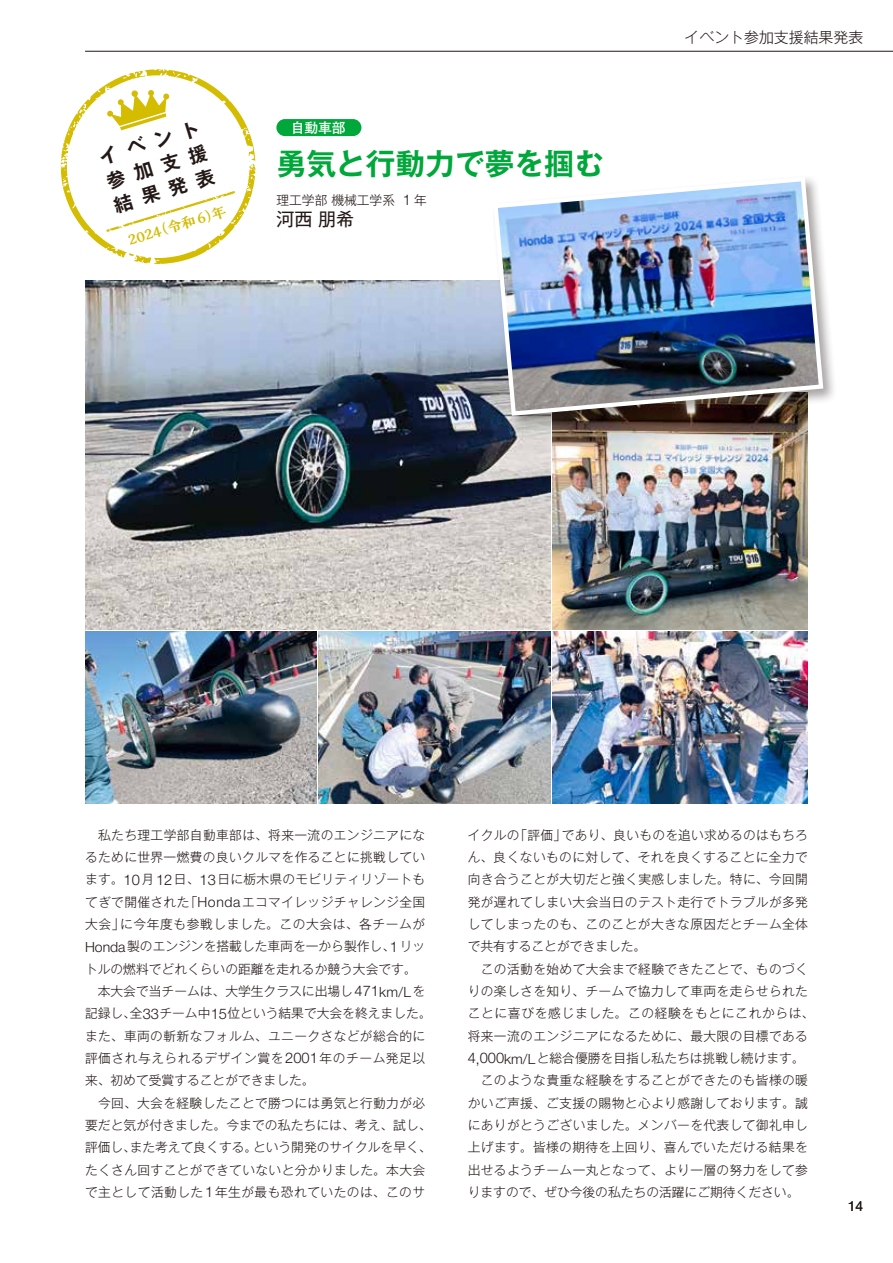
<style>
.page{position:relative;width:893px;height:1263px;background:#fff}
.page>*{position:absolute;margin:0;border:0;box-sizing:border-box;transform-origin:0 0}
.t1{font:700 29.7px "Gothic MB101 Pr 6 N De";color:#00a73b}
.t2{font:700 18.9px/25.2px "Gothic MB101 Pr 6 N De";color:#221815;text-align:justify}
.t3{font:18px "Gothic MB101 Pr 6 N";color:#221815}
.t4{font:300 14.85px "Gothic MB101 Pr 6 N";color:#221815}
.t5{font:800 14.25px "Kaimin So Std";color:#d4bc00}
.t6{font:700 13.8px "Futo Go B101 Pr 6 N";color:#fff}
.t7{font:13.8px "Helvetica Neue LT Std";color:#221815}
.t8{font:300 12.75px/22.4px "Gothic MB101 Pr 6 N";letter-spacing:.03em;color:#221815}
.t9{font:300 12.75px "Gothic MB101 Pr 6 N";color:#221815}
.s1{font-family:"Helvetica Neue LT Std";font-size:14.7px}
.s2{font-family:"Helvetica Neue LT Std";font-size:14.1px}
</style>
<div class="page">
<hr style="left:85px;top:51px;width:808px;height:1px;background:#221815">
<div style="left:276px;top:119px;width:85px;height:17px;background:#00a73b;border-radius:9px"></div>
<img style="left:85px;top:281px;width:466px;height:348px">
<img style="left:553px;top:430px;width:255px;height:199px">
<img style="left:85px;top:631px;width:232px;height:172px">
<img style="left:319px;top:631px;width:232px;height:172px">
<img style="left:553px;top:631px;width:255px;height:172px">
<svg style="left:60px;top:69px;width:196px;height:195px"></svg>
<div style="left:491px;top:174px;width:347px;height:256px;background:#221815;opacity:.4"></div>
<img style="left:491px;top:175px;width:335px;height:243px">
<h2 class="t2" style="left:96px;top:145px;width:106px;rotate:-17deg">イベント参加支援結果発表</h2>
<p class="t5" style="left:126px;top:231px;width:104px;rotate:-17deg">2024（令和 6）年</p>
<p class="t6" style="left:291px;top:117px;width:56px">自動車部</p>
<h1 class="t1" style="left:276px;top:139px;width:329px">勇気と行動力で夢を掴む</h1>
<p class="t9" style="left:276px;top:189px;width:152px">理工学部機械工学系 <span class="s1">1</span> 年</p>
<h3 class="t3" style="left:276px;top:205px;width:79px">河西朋希</h3>
<p class="t4" style="left:685px;top:25px;width:180px">イベント参加支援結果発表</p>
<p class="t8" style="left:85px;top:823px;width:348px">　私たち理工学部自動車部は、将来一流のエンジニアになるために世界一燃費の良いクルマを作ることに挑戦しています。<span class="s1">10</span>月<span class="s1">12</span>日、<span class="s1">13</span>日に栃木県のモビリティリゾートもてぎで開催された「<span class="s2">Honda</span>エコマイレッジチャレンジ全国大会」に今年度も参戦しました。この大会は、各チームが<br><span class="s2">Honda</span>製のエンジンを搭載した車両を一から製作し、<span class="s1">1</span>リットルの燃料でどれくらいの距離を走れるか競う大会です。　本大会で当チームは、大学生クラスに出場し<span class="s1">471</span><span class="s2">km/L</span>を記録し、全<span class="s1">33</span>チーム中<span class="s1">15</span>位という結果で大会を終えました。また、車両の斬新なフォルム、ユニークさなどが総合的に評価され与えられるデザイン賞を<span class="s1">2001</span>年のチーム発足以来、初めて受賞することができました。<br>　今回、大会を経験したことで勝つには勇気と行動力が必要だと気が付きました。今までの私たちには、考え、試し、評価し、また考えて良くする。という開発のサイクルを早く、たくさん回すことができていないと分かりました。本大会で主として活動した<span class="s1">1</span>年生が最も恐れていたのは、このサ</p>
<p class="t8" style="left:468px;top:823px;width:348px">イクルの「評価」であり、良いものを追い求めるのはもちろん、良くないものに対して、それを良くすることに全力で向き合うことが大切だと強く実感しました。特に、今回開発が遅れてしまい大会当日のテスト走行でトラブルが多発してしまったのも、このことが大きな原因だとチーム全体で共有することができました。<br>　この活動を始めて大会まで経験できたことで、ものづくりの楽しさを知り、チームで協力して車両を走らせられたことに喜びを感じました。この経験をもとにこれからは、将来一流のエンジニアになるために、最大限の目標である<br><span class="s1">4</span><span class="s2">,</span><span class="s1">000</span><span class="s2">km/L</span>と総合優勝を目指し私たちは挑戦し続けます。　このような貴重な経験をすることができたのも皆様の暖かいご声援、ご支援の賜物と心より感謝しております。誠にありがとうございました。メンバーを代表して御礼申し上げます。皆様の期待を上回り、喜んでいただける結果を出せるようチーム一丸となって、より一層の努力をして参りますので、ぜひ今後の私たちの活躍にご期待ください。</p>
<p class="t7" style="left:848px;top:1197px;width:17px">14</p>
</div>
